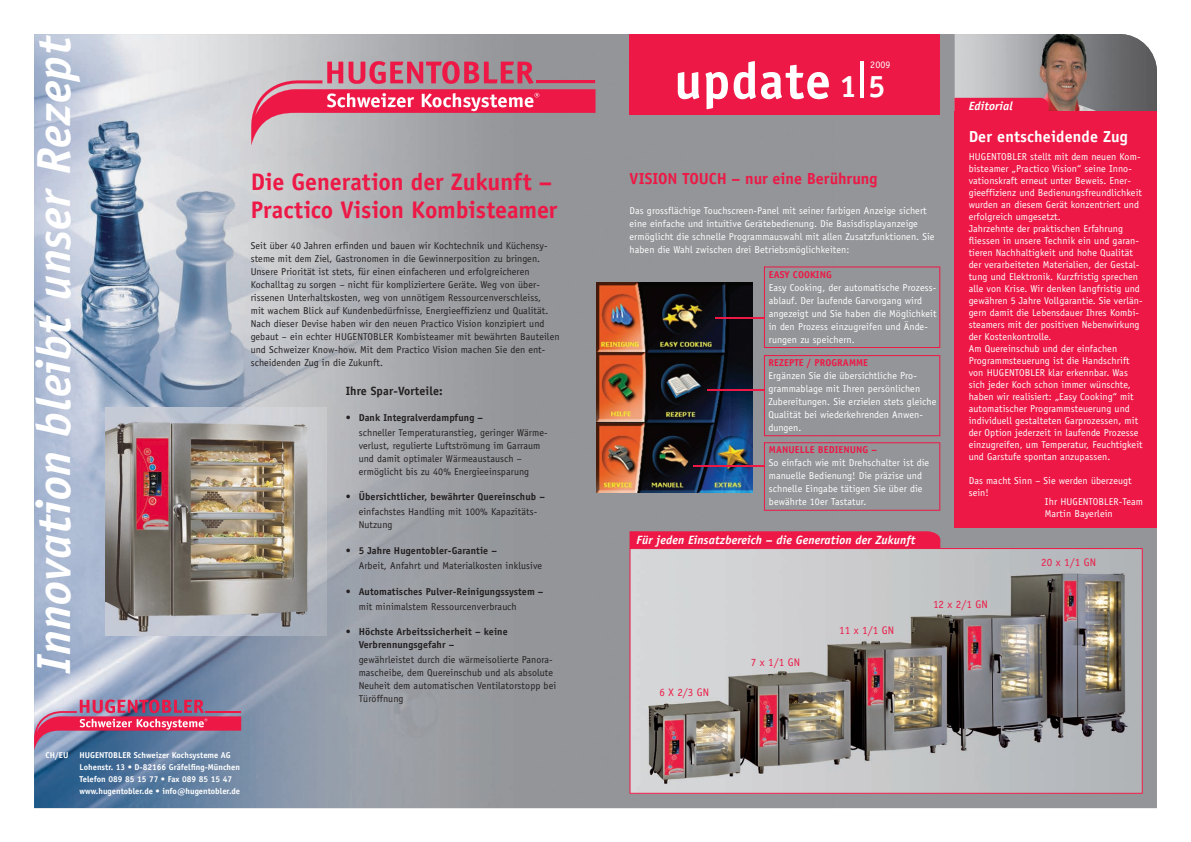
<style>
.page{position:relative;width:1191px;height:842px;background:#fff}
.page>*{position:absolute;margin:0;border:0;box-sizing:border-box;transform-origin:0 0}
.t1{font:700 51.6px "Officina Sans";letter-spacing:.02em;color:#fff}
.t2{font:italic 700 48px "Officina Sans";letter-spacing:.01em;color:#fff}
.t3{font:700 31.3px "Officina Sans";color:#fff}
.t4{font:700 24px/28.5px "Officina Sans";letter-spacing:-.005em;color:#ed1846}
.t5{font:700 16px "Officina Sans";letter-spacing:-.005em;color:#ed1846}
.t6{font:700 16px "Officina Sans";letter-spacing:.01em;color:#fff}
.t7{font:italic 700 12px "Officina Sans";letter-spacing:.01em;color:#fff}
.t8{font:700 12px "Officina Sans";letter-spacing:.01em;color:#231f20}
.t9{font:11px "Officina Sans";letter-spacing:.01em;color:#ed1846}
.t10{font:10px/12px "Officina Sans";letter-spacing:.01em;color:#fff}
.t11{font:10px/13px "Officina Sans";letter-spacing:.01em;color:#231f20}
.t12{font:700 10px/15px "Officina Sans";letter-spacing:.01em;color:#231f20}
.t13{font:700 10px "Officina Sans";letter-spacing:.01em;color:#ed1846}
.t14{font:700 8.5px/12px "Officina Sans";color:#fff}
.s1{font-weight:700}
.s2{font-weight:400}
</style>
<div class="page">
<div style="left:833px;top:34px;width:324px;height:774px;background:#939598"></div>
<img style="left:34px;top:34px;width:799px;height:774px">
<svg style="left:34px;top:699px;width:207px;height:51px;background:#a06a8e"></svg>
<img style="left:106px;top:408px;width:221px;height:228px">
<div style="left:629px;top:34px;width:311px;height:81px;background:#ed1846"></div>
<svg style="left:954px;top:34px;width:203px;height:77px;background:#9a8285"></svg>
<div style="left:954px;top:111px;width:203px;height:417px;background:#ed1846"></div>
<hr style="left:860px;top:61px;width:3px;height:36px;background:#fff">
<svg style="left:251px;top:61px;width:344px;height:84px;background:#c37d8e"></svg>
<img style="left:596px;top:283px;width:156px;height:209px">
<img style="left:629px;top:548px;width:513px;height:246px">
<div style="left:629px;top:531px;width:311px;height:17px;background:#ed1846"></div>
<hr style="left:715px;top:318px;width:49px;height:1px;background:#ed1846">
<hr style="left:707px;top:390px;width:57px;height:1px;background:#ed1846">
<hr style="left:693px;top:466px;width:71px;height:1px;background:#ed1846">
<div style="left:764px;top:266px;width:176px;height:82px;background:#939598"></div>
<div style="left:764px;top:355px;width:176px;height:81px;background:#939598"></div>
<div style="left:764px;top:442px;width:176px;height:69px;background:#939598"></div>
<h2 class="t2" style="left:25px;top:672px;width:639px;rotate:-90deg">Innovation bleibt unser Rezept</h2>
<h3 class="t4" style="left:251px;top:167px;width:308px">Die Generation der Zukunft –<br>Practico Vision Kombisteamer</h3>
<p class="t11" style="left:251px;top:239px;width:310px">Seit über 40 Jahren erfinden und bauen wir Kochtechnik und Küchensy&shy;steme mit dem Ziel, Gastronomen in die Gewinnerposition zu bringen.<br>Unsere Priorität ist stets, für einen einfacheren und erfolgreicheren Kochalltag zu sorgen – nicht für kompliziertere Geräte. Weg von über&shy;rissenen Unterhaltskosten, weg von unnötigem Ressourcenverschleiss,<br>mit wachem Blick auf Kundenbedürfnisse, Energieeffizienz und Qualität.<br>Nach dieser Devise haben wir den neuen Practico Vision konzipiert und gebaut – ein echter HUGENTOBLER Kombisteamer mit bewährten Bauteilen und Schweizer Know-how. Mit dem Practico Vision machen Sie den ent&shy;scheidenden Zug in die Zukunft.</p>
<p class="t8" style="left:346px;top:383px;width:99px">Ihre Spar-Vorteile:</p>
<p class="t12" style="left:346px;top:409px;width:139px">• Dank Integralverdampfung –</p>
<p class="t11" style="left:359px;top:426px;width:190px">schneller Temperaturanstieg, geringer Wärme&shy;verlust, regulierte Luftströmung im Garraum und damit optimaler Wärmeaustausch – ermöglicht bis zu 40% Energieeinsparung</p>
<p class="t11" style="left:346px;top:489px;width:201px;line-height:15px;text-align:center">• <span class="s1">Übersichtlicher, bewährter Quereinschub – </span>einfachstes Handling mit 100% Kapazitäts-</p>
<p class="t11" style="left:359px;top:518px;width:35px">Nutzung</p>
<p class="t11" style="left:359px;top:543px;width:185px;line-height:15px;text-indent:-13px">• <span class="s1">5 Jahre Hugentobler-Garantie –<br></span>Arbeit, Anfahrt und Materialkosten inklusive</p>
<p class="t12" style="left:359px;top:583px;width:186px;text-indent:-13px"><span class="s2">•</span> Automatisches Pulver-Reinigungssystem – <span class="s2">mit minimalstem Ressourcenverbrauch</span></p>
<p class="t12" style="left:359px;top:625px;width:150px;line-height:13px;text-indent:-13px"><span class="s2">•</span> Höchste Arbeitssicherheit – keine<br>Verbrennungsgefahr –</p>
<p class="t11" style="left:359px;top:653px;width:199px">gewährleistet durch die wärmeisolierte Panora&shy;mascheibe, dem Quereinschub und als absolute Neuheit dem automatischen Ventilatorstopp bei Türöffnung</p>
<p class="t14" style="left:46px;top:749px;width:24px">CH/EU</p>
<p class="t14" style="left:80px;top:749px;width:162px">HUGENTOBLER Schweizer Kochsysteme AG Lohenstr. 13 • D-82166 Gräfelfing-München Telefon 089 85 15 77 • Fax 089 85 15 47 www.hugentobler.de • info@hugentobler.de</p>
<h1 class="t1" style="left:674px;top:49px;width:158px">update</h1>
<p class="t10" style="left:870px;top:58px;width:22px">2009</p>
<h3 class="t3" style="left:839px;top:67px;width:47px">1 5</h3>
<h3 class="t5" style="left:629px;top:168px;width:249px">VISION TOUCH – nur eine Berührung</h3>
<p class="t10" style="left:629px;top:204px;width:306px;line-height:13px">Das grossflächige Touchscreen-Panel mit seiner farbigen Anzeige sichert eine einfache und intuitive Gerätebedienung. Die Basisdisplayanzeige ermöglicht die schnelle Programmauswahl mit allen Zusatzfunktionen. Sie haben die Wahl zwischen drei Betriebsmöglichkeiten:</p>
<p class="t13" style="left:769px;top:268px;width:64px">EASY COOKING</p>
<p class="t10" style="left:768px;top:281px;width:169px;line-height:13px">Easy Cooking, der automatische Prozess&shy;ablauf. Der laufende Garvorgang wird angezeigt und Sie haben die Möglichkeit in den Prozess einzugreifen und Ände&shy;rungen zu speichern.</p>
<p class="t13" style="left:768px;top:357px;width:101px">REZEPTE / PROGRAMME</p>
<p class="t10" style="left:768px;top:369px;width:169px;line-height:13px">Ergänzen Sie die übersichtliche Pro&shy;grammablage mit Ihren persönlichen<br>Zubereitungen. Sie erzielen stets gleiche<br>Qualität bei wiederkehrenden Anwen&shy;dungen.</p>
<p class="t13" style="left:769px;top:444px;width:110px">MANUELLE BEDIENUNG –</p>
<p class="t10" style="left:768px;top:456px;width:162px;line-height:13px">So einfach wie mit Drehschalter ist die manuelle Bedienung! Die präzise und schnelle Eingabe tätigen Sie über die bewährte 10er Tastatur.</p>
<p class="t7" style="left:636px;top:533px;width:280px">Für jeden Einsatzbereich – die Generation der Zukunft</p>
<p class="t7" style="left:968px;top:99px;width:46px">Editorial</p>
<h3 class="t6" style="left:968px;top:126px;width:161px">Der entscheidende Zug</h3>
<p class="t10" style="left:968px;top:151px;width:176px">HUGENTOBLER stellt mit dem neuen Kom&shy;bisteamer „Practico Vision“ seine Inno&shy;vationskraft erneut unter Beweis. Ener&shy;gieeffizienz und Bedienungsfreundlichkeit wurden an diesem Gerät konzentriert und erfolgreich umgesetzt.<br>Jahrzehnte der praktischen Erfahrung fliessen in unsere Technik ein und garan&shy;tieren Nachhaltigkeit und hohe Qualität der verarbeiteten Materialien, der Gestal&shy;tung und Elektronik. Kurzfristig sprechen alle von Krise. Wir denken langfristig und gewähren 5 Jahre Vollgarantie. Sie verlän&shy;gern damit die Lebensdauer Ihres Kombi&shy;steamers mit der positiven Nebenwirkung der Kostenkontrolle.<br>Am Quereinschub und der einfachen Programmsteuerung ist die Handschrift von HUGENTOBLER klar erkennbar. Was sich jeder Koch schon immer wünschte, haben wir realisiert: „Easy Cooking“ mit automatischer Programmsteuerung und individuell gestalteten Garprozessen, mit der Option jederzeit in laufende Prozesse einzugreifen, um Temperatur, Feuchtigkeit und Garstufe spontan anzupassen.</p>
<p class="t10" style="left:968px;top:475px;width:165px">Das macht Sinn – Sie werden überzeugt sein!</p>
<p class="t10" style="left:1045px;top:495px;width:100px">Ihr HUGENTOBLER-Team<br>Martin Bayerlein</p>
<p class="t9" style="left:1041px;top:556px;width:56px">20 x 1/1 GN</p>
<p class="t9" style="left:659px;top:686px;width:51px">6 X 2/3 GN</p>
<p class="t9" style="left:751px;top:656px;width:51px">7 x 1/1 GN</p>
<p class="t9" style="left:839px;top:624px;width:56px">11 x 1/1 GN</p>
<p class="t9" style="left:933px;top:597px;width:56px">12 x 2/1 GN</p>
</div>
